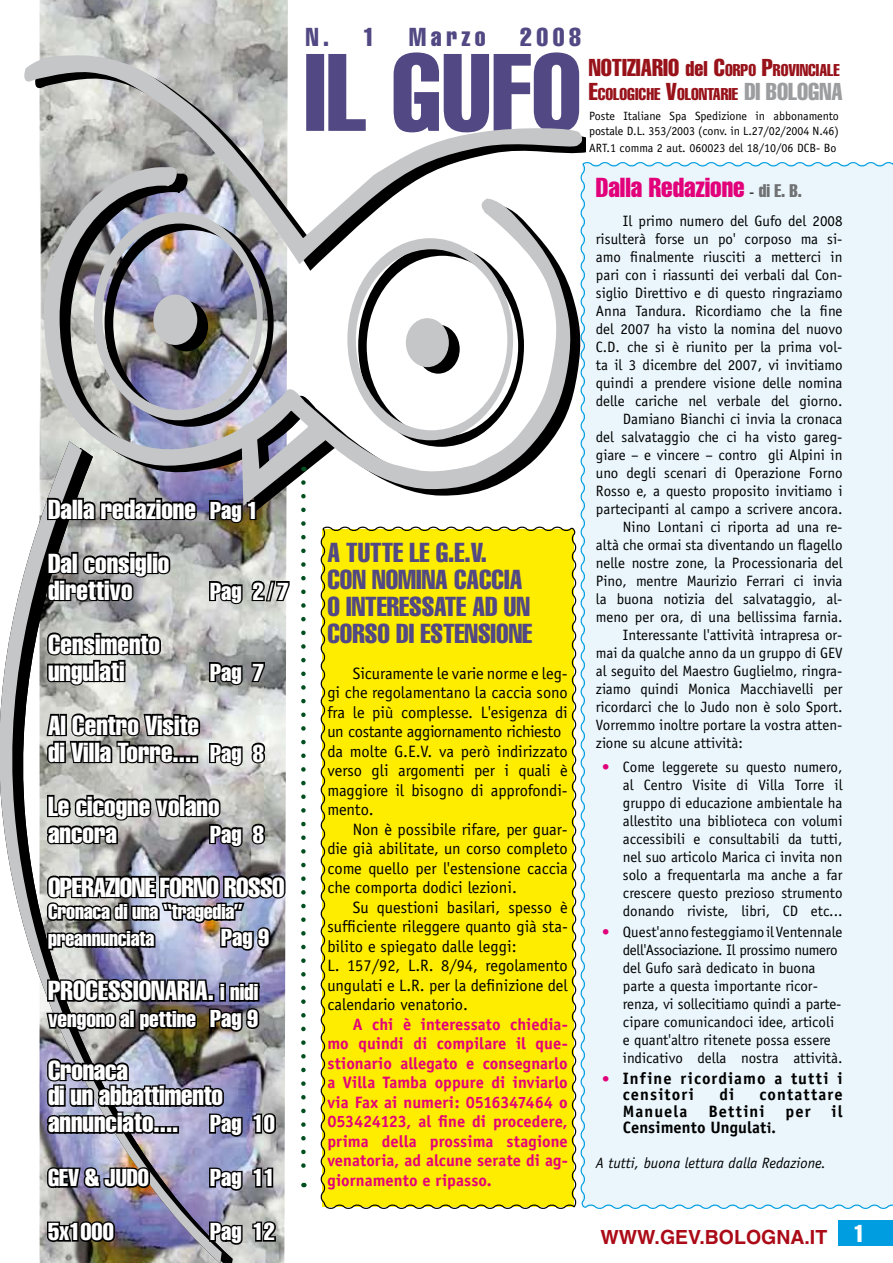
<style>
.page{position:relative;width:893px;height:1263px;background:#fff}
.page>*{position:absolute;margin:0;border:0;box-sizing:border-box;transform-origin:0 0}
.t1{font:700 36px "Officina Sans";color:#e2007a}
.t2{font:extra-condensed 27px/27px "Helvetica";color:#fff}
.t3{font:extra-condensed 27px/27px "Helvetica";color:#524883}
.t4{font:extra-condensed 27px "Helvetica";color:#e2007a}
.t5{font:extra-condensed 27px "Helvetica";letter-spacing:-.02em;color:#fff}
.t6{font:extra-condensed 25.5px "Helvetica";letter-spacing:.18em;color:#524883}
.t7{font:extra-condensed 24px "Helvetica";color:#fff}
.t8{font:extra-condensed 22.5px "Helvetica";color:#fff}
.t9{font:extra-condensed 21px/27px "Helvetica";letter-spacing:-.01em;color:#fff}
.t10{font:700 19.5px "Helvetica";color:#ab0a17}
.t11{font:extra-condensed 16.8px/24px "Helvetica";color:#98121a}
.t12{font:16.5px/19.5px "Officina Sans";color:#000}
.t13{font:700 16.5px/19.5px "Officina Sans";letter-spacing:.005em;color:#e2007a;text-align:justify}
.t14{font:700 16.5px/16.5px "Officina Sans";letter-spacing:.06em;color:#000}
.t15{font:700 16.5px "Officina Sans";letter-spacing:.005em;color:#000}
.t16{font:15px/18px "Officina Sans";color:#000;text-align:justify}
.t17{font:italic 15px "Officina Sans";color:#000}
.t18{font:12px/15px "Officina Sans";color:#000}
.s1{font-size:24px}
.s2{font-size:21px}
.s3{font-size:24px;color:#9c9d9f}
.s4{font-family:"Officina Sans";font-stretch:normal;font-size:15px;color:#000}
.s5{font-size:18px;color:#707173}
.s6{font-size:36px;color:#e2007a}
.s7{font-size:22.5px}
.s8{font-size:15px}
</style>
<div class="page">
<img style="left:40px;top:0;width:248px;height:536px">
<svg style="left:258px;top:294px;width:321px;height:221px"></svg>
<svg style="left:24px;top:54px;width:559px;height:211px"></svg>
<svg style="left:0;top:443px;width:221px;height:818px"></svg>
<svg style="left:43px;top:166px;width:529px;height:342px"></svg>
<div style="left:579px;top:160px;width:314px;height:1049px;background:#eaf6fc"></div>
<svg style="left:46px;top:496px;width:28px;height:26px"></svg>
<div style="left:71px;top:498px;width:7px;height:22px;border:3px solid #000"></div>
<div style="left:77px;top:498px;width:7px;height:22px;border:3px solid #000"></div>
<svg style="left:81px;top:473px;width:117px;height:55px"></svg>
<img style="left:208px;top:455px;width:50px;height:70px">
<img style="left:45px;top:536px;width:245px;height:727px">
<div style="left:838px;top:1220px;width:55px;height:26px;background:#009ee0"></div>
<svg style="left:301px;top:482px;width:5px;height:705px"></svg>
<div style="left:320px;top:526px;width:257px;height:683px;background:#ffed00"></div>
<h3 class="t6" style="left:306px;top:21px;width:71px">N. 1</h3>
<h3 class="t6" style="left:409px;top:21px;width:78px">Marzo</h3>
<h3 class="t6" style="left:520px;top:21px;width:63px">2008</h3>
<p class="t11" style="left:589px;top:57px;width:252px"><span class="s1">NOTIZIARIO</span> <span class="s2">del</span> <span class="s1">C</span>ORPO <span class="s1">P</span>ROVINCIALE<br><span class="s1">E</span>COLOGICHE <span class="s1">V</span>OLONTARIE <span class="s3">DI BOLOGNA</span></p>
<p class="t18" style="left:589px;top:109px;width:251px">Poste Italiane Spa Spedizione in abbonamento postale D.L. 353/2003 (conv. in L.27/02/2004 N.46)</p>
<p class="t18" style="left:589px;top:140px;width:249px">ART.1 comma 2 aut. 060023 del 18/10/06 DCB- Bo</p>
<h2 class="t4" style="left:596px;top:170px;width:208px">Dalla Redazione <span class="s4">-</span> <span class="s5">di E. B.</span></h2>
<p class="t16" style="left:623px;top:212px;width:221px">Il primo numero del Gufo del 2008</p>
<p class="t16" style="left:596px;top:230px;width:248px">risulterà forse un po' corposo ma si-</p>
<p class="t16" style="left:596px;top:248px;width:248px">amo finalmente riusciti a metterci in</p>
<p class="t16" style="left:596px;top:266px;width:248px">pari con i riassunti dei verbali dal Con-</p>
<p class="t16" style="left:596px;top:284px;width:248px">siglio Direttivo e di questo ringraziamo</p>
<p class="t16" style="left:596px;top:302px;width:248px">Anna Tandura. Ricordiamo che la fine</p>
<p class="t16" style="left:596px;top:320px;width:248px">del 2007 ha visto la nomina del nuovo</p>
<p class="t16" style="left:596px;top:338px;width:248px">C.D. che si è riunito per la prima vol-</p>
<p class="t16" style="left:596px;top:356px;width:248px">ta il 3 dicembre del 2007, vi invitiamo</p>
<p class="t16" style="left:596px;top:374px;width:248px">quindi a prendere visione delle nomina</p>
<p class="t16" style="left:596px;top:392px;width:248px">delle cariche nel verbale del giorno.</p>
<p class="t16" style="left:623px;top:410px;width:221px">Damiano Bianchi ci invia la cronaca</p>
<p class="t16" style="left:596px;top:428px;width:248px">del salvataggio che ci ha visto gareg-</p>
<p class="t16" style="left:596px;top:446px;width:248px">giare – e vincere – contro gli Alpini in</p>
<p class="t16" style="left:596px;top:464px;width:248px">uno degli scenari di Operazione Forno</p>
<p class="t16" style="left:596px;top:482px;width:248px">Rosso e, a questo proposito invitiamo i</p>
<p class="t16" style="left:596px;top:500px;width:248px">partecipanti al campo a scrivere ancora.</p>
<p class="t16" style="left:623px;top:518px;width:221px">Nino Lontani ci riporta ad una re-</p>
<p class="t16" style="left:596px;top:536px;width:248px">altà che ormai sta diventando un flagello</p>
<p class="t16" style="left:596px;top:554px;width:248px">nelle nostre zone, la Processionaria del</p>
<p class="t16" style="left:596px;top:572px;width:248px">Pino, mentre Maurizio Ferrari ci invia</p>
<p class="t16" style="left:596px;top:590px;width:248px">la buona notizia del salvataggio, al-</p>
<p class="t16" style="left:596px;top:608px;width:248px">meno per ora, di una bellissima farnia.</p>
<p class="t16" style="left:623px;top:626px;width:221px">Interessante l'attività intrapresa or-</p>
<p class="t16" style="left:596px;top:644px;width:248px">mai da qualche anno da un gruppo di GEV</p>
<p class="t16" style="left:596px;top:662px;width:248px">al seguito del Maestro Guglielmo, ringra-</p>
<p class="t16" style="left:596px;top:680px;width:248px">ziamo quindi Monica Macchiavelli per</p>
<p class="t16" style="left:596px;top:698px;width:248px">ricordarci che lo Judo non è solo Sport.</p>
<p class="t16" style="left:596px;top:716px;width:248px">Vorremmo inoltre portare la vostra atten-</p>
<p class="t16" style="left:596px;top:734px;width:148px">zione su alcune attività:</p>
<h1 class="t1" style="left:596px;top:741px;width:22px">·</h1>
<p class="t16" style="left:623px;top:758px;width:221px">Come leggerete su questo numero, al Centro Visite di Villa Torre il gruppo di educazione ambientale ha allestito una biblioteca con volumi accessibili e consultabili da tutti, nel suo articolo Marica ci invita non solo a frequentarla ma anche a far crescere questo prezioso strumento donando riviste, libri, CD etc...</p>
<h1 class="t1" style="left:596px;top:906px;width:22px">·</h1>
<p class="t16" style="left:623px;top:923px;width:221px;text-align:left">Quest'anno festeggiamo il Ventennale dell'Associazione. Il prossimo numero del Gufo sarà dedicato in buona parte a questa importante ricor&shy;renza, vi sollecitiamo quindi a parte&shy;cipare comunicandoci idee, articoli e quant'altro ritenete possa essere indicativo della nostra attività.</p>
<p class="t14" style="left:623px;top:1070px;width:221px;text-indent:-27px"><span class="s6">·</span> Infine ricordiamo a tutti i censitori</p>
<h2 class="t2" style="left:48px;top:481px;width:212px;line-height:54px">Dalla redazione <span class="s1">Pag 1<br></span>Dal consiglio</h2>
<h2 class="t2" style="left:48px;top:576px;width:86px">direttivo</h2>
<h3 class="t7" style="left:210px;top:576px;width:80px">Pag 2 / 7</h3>
<h2 class="t2" style="left:48px;top:630px;width:114px">Censimento ungulati</h2>
<h2 class="t3" style="left:327px;top:538px;width:206px">A TUTTE LE G.E.V.<br>CON NOMINA CACCIA<br>O INTERESSATE AD UN<br>CORSO DI ESTENSIONE</h2>
<p class="t12" style="left:327px;top:663px;width:242px;text-indent:25px">Sicuramente le varie norme e leg&shy;gi che regolamentano la caccia sono fra le più complesse. L'esigenza di un costante aggiornamento richiesto da molte G.E.V. va però indirizzato verso gli argomenti per i quali è maggiore il bisogno di approfondi&shy;mento.</p>
<p class="t12" style="left:327px;top:819px;width:242px;text-align:justify;text-indent:25px">Non è possibile rifare, per guar&shy;die già abilitate, un corso completo come quello per l'estensione caccia che comporta dodici lezioni.</p>
<p class="t12" style="left:327px;top:897px;width:242px;text-indent:25px">Su questioni basilari, spesso è sufficiente rileggere quanto già sta&shy;bilito e spiegato dalle leggi:<br>L. 157/92, L.R. 8/94, regolamento ungulati e L.R. per la definizione del calendario venatorio.</p>
<p class="t13" style="left:327px;top:1014px;width:242px;text-indent:26px">A chi è interessato chiedia&shy;mo quindi di compilare il que&shy;stionario allegato e consegnarlo a Villa Tamba oppure di inviarlo via Fax ai numeri: 0516347464 o 053424123, al fine di procedere, prima della prossima stagione venatoria, ad alcune serate di ag&shy;giornamento e ripasso.</p>
<h3 class="t7" style="left:210px;top:657px;width:55px">Pag 7</h3>
<h2 class="t2" style="left:48px;top:711px;width:217px">Al Centro Visite<br>di Villa Torre.... <span class="s1">Pag 8</span></h2>
<h2 class="t2" style="left:48px;top:792px;width:173px">Le cicogne volano ancora</h2>
<h3 class="t7" style="left:210px;top:819px;width:55px">Pag 8</h3>
<h2 class="t5" style="left:48px;top:870px;width:238px">OPERAZIONE FORNO ROSSO</h2>
<h3 class="t9" style="left:48px;top:898px;width:197px">Cronaca di una “tragedia” preannunciata</h3>
<h3 class="t7" style="left:221px;top:922px;width:50px">Pag 9</h3>
<h2 class="t2" style="left:48px;top:976px;width:212px">PROCESSIONARIA. <span class="s7">i nidi</span></h2>
<h3 class="t8" style="left:48px;top:1005px;width:212px">vengono al pettine <span class="s1">Pag 9</span></h3>
<h2 class="t2" style="left:48px;top:1056px;width:228px;line-height:26.2px">Cronaca<br>di un abbattimento annunciato.... <span class="s1">Pag 10</span></h2>
<h3 class="t7" style="left:48px;top:1162px;width:103px">GEV &amp; JUDO</h3>
<h3 class="t7" style="left:210px;top:1162px;width:66px">Pag 11</h3>
<h3 class="t7" style="left:48px;top:1216px;width:67px">5x1000</h3>
<h3 class="t7" style="left:210px;top:1216px;width:66px">Pag 12</h3>
<h3 class="t7" style="left:854px;top:1218px;width:13px">1</h3>
<p class="t14" style="left:719px;top:1086px;width:16px">di</p>
<p class="t14" style="left:759px;top:1086px;width:85px">contattare</p>
<p class="t14" style="left:623px;top:1103px;width:66px">Manuela</p>
<p class="t14" style="left:708px;top:1103px;width:58px">Bettini</p>
<p class="t14" style="left:786px;top:1103px;width:27px">per</p>
<p class="t14" style="left:832px;top:1103px;width:12px">il</p>
<p class="t15" style="left:623px;top:1117px;width:155px">Censimento Ungulat<span class="s8">i.</span></p>
<p class="t17" style="left:596px;top:1154px;width:231px">A tutti, buona lettura dalla Redazione.</p>
<h3 class="t10" style="left:600px;top:1225px;width:228px">WWW.GEV.BOLOGNA.IT</h3>
</div>
